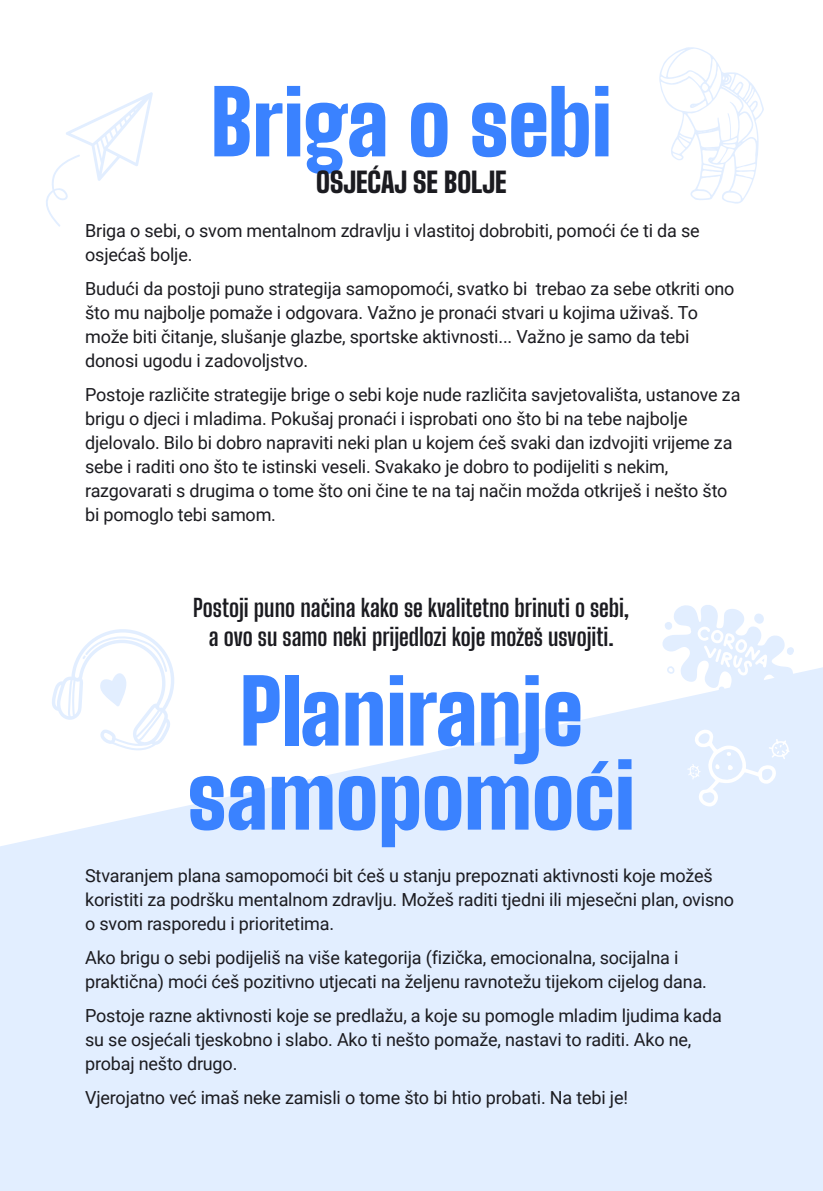
<style>
.page{position:relative;width:823px;height:1191px;background:#fff}
.page>*{position:absolute;margin:0;border:0;box-sizing:border-box;transform-origin:0 0}
.t1{font:900 88px/84px "Big Shoulders Display";color:#3a82ff;text-align:center}
.t2{font:900 28px "Big Shoulders Display";color:#1b1b20}
.t3{font:700 24px/28.8px "Big Shoulders Display";color:#1b1b20;text-align:center}
.t4{font:18px/24px "Roboto";letter-spacing:-.01em;color:#1b1b20}
</style>
<div class="page">
<svg style="left:0;top:667px;width:822px;height:524px;background:#e6f0ff"></svg>
<svg style="left:51px;top:629px;width:129px;height:121px"></svg>
<svg style="left:661px;top:605px;width:133px;height:103px"></svg>
<svg style="left:687px;top:729px;width:102px;height:77px"></svg>
<svg style="left:659px;top:47px;width:104px;height:157px"></svg>
<svg style="left:46px;top:92px;width:107px;height:135px"></svg>
<h1 class="t1" style="left:211px;top:76px;width:402px">Briga o sebi</h1>
<h2 class="t2" style="left:316px;top:158px;width:192px">OSJEĆAJ SE BOLJE</h2>
<p class="t4" style="left:85px;top:218px;width:615px">Briga o sebi, o svom mentalnom zdravlju i vlastitoj dobrobiti, pomoći će ti da se osjećaš bolje.</p>
<p class="t4" style="left:85px;top:276px;width:650px">Budući da postoji puno strategija samopomoći, svatko bi trebao za sebe otkriti ono što mu najbolje pomaže i odgovara. Važno je pronaći stvari u kojima uživaš. To može biti čitanje, slušanje glazbe, sportske aktivnosti... Važno je samo da tebi donosi ugodu i zadovoljstvo.</p>
<p class="t4" style="left:85px;top:382px;width:656px">Postoje različite strategije brige o sebi koje nude različita savjetovališta, ustanove za brigu o djeci i mladima. Pokušaj pronaći i isprobati ono što bi na tebe najbolje djelovalo. Bilo bi dobro napraviti neki plan u kojem ćeš svaki dan izdvojiti vrijeme za sebe i raditi ono što te istinski veseli. Svakako je dobro to podijeliti s nekim, razgovarati s drugima o tome što oni čine te na taj način možda otkriješ i nešto što bi pomoglo tebi samom.</p>
<h3 class="t3" style="left:193px;top:592px;width:437px">Postoji puno načina kako se kvalitetno brinuti o sebi, a ovo su samo neki prijedlozi koje možeš usvojiti.</h3>
<h1 class="t1" style="left:188px;top:665px;width:448px">Planiranje samopomoći</h1>
<p class="t4" style="left:85px;top:862px;width:650px">Stvaranjem plana samopomoći bit ćeš u stanju prepoznati aktivnosti koje možeš koristiti za podršku mentalnom zdravlju. Možeš raditi tjedni ili mjesečni plan, ovisno o svom rasporedu i prioritetima.</p>
<p class="t4" style="left:85px;top:944px;width:623px">Ako brigu o sebi podijeliš na više kategorija (fizička, emocionalna, socijalna i praktična) moći ćeš pozitivno utjecati na željenu ravnotežu tijekom cijelog dana.</p>
<p class="t4" style="left:85px;top:1002px;width:638px">Postoje razne aktivnosti koje se predlažu, a koje su pomogle mladim ljudima kada su se osjećali tjeskobno i slabo. Ako ti nešto pomaže, nastavi to raditi. Ako ne, probaj nešto drugo.</p>
<p class="t4" style="left:85px;top:1084px;width:544px">Vjerojatno već imaš neke zamisli o tome što bi htio probati. Na tebi je!</p>
</div>
